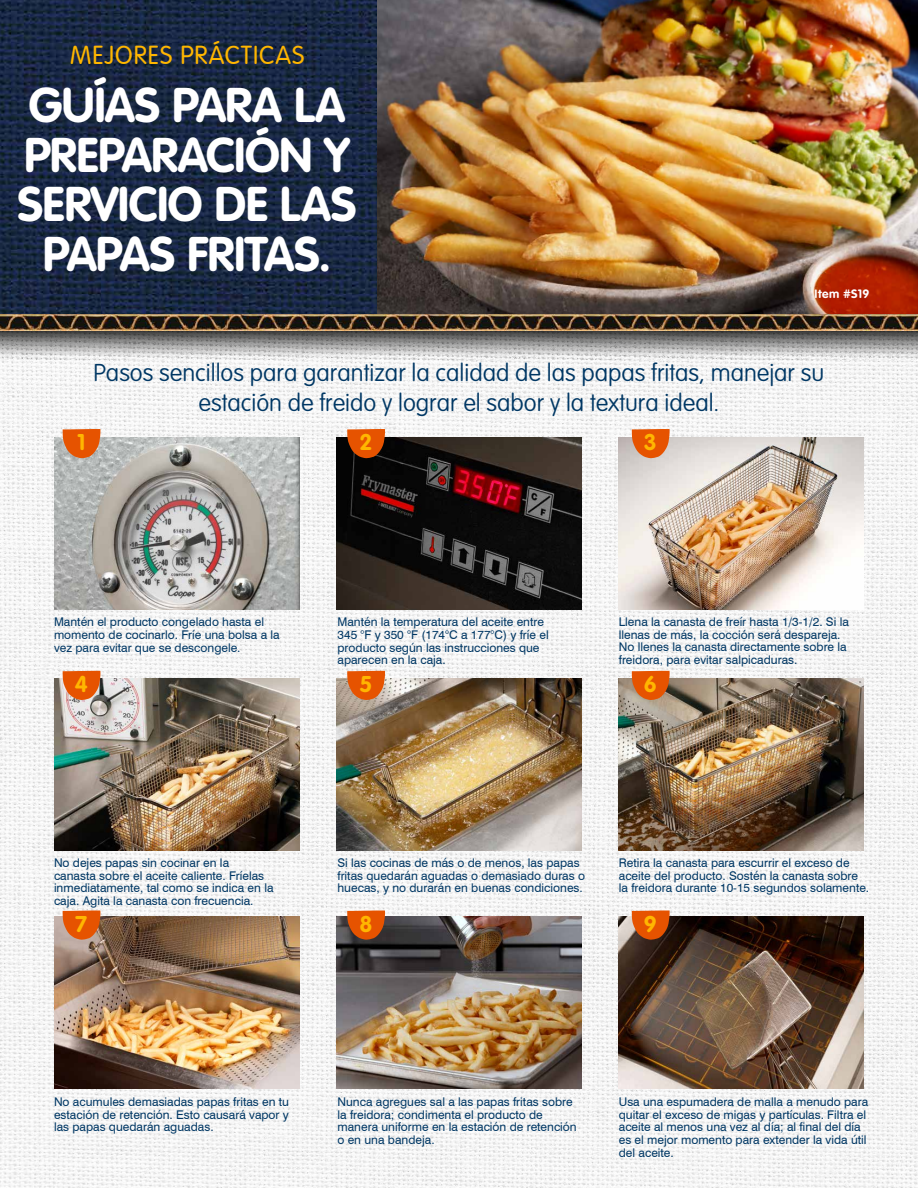
<style>
.page{position:relative;width:918px;height:1188px;background:#fff}
.page>*{position:absolute;margin:0;border:0;box-sizing:border-box;transform-origin:0 0}
.t1{font:700 48px/49.5px "VAG Rounded LT Pro";letter-spacing:-.015em;color:#fff;text-align:center}
.t2{font:300 25.5px "VAG Rounded LT Pro";letter-spacing:.04em;color:#ffb600}
.t3{font:100 24px/30px "VAG Rounded LT Pro";color:#003764;text-align:center}
.t4{font:700 22.5px "VAG Rounded LT Pro";color:#ffb600}
.t5{font:12px/12.8px "Swiss 721 BT";color:#003764}
.t6{font:700 12px "VAG Rounded LT Pro";letter-spacing:.05em;color:#fff}
</style>
<div class="page">
<img style="left:0;top:359px;width:918px;height:829px">
<svg style="left:0;top:0;width:377px;height:314px;background:#182742"></svg>
<img style="left:377px;top:0;width:541px;height:314px">
<img style="left:0;top:314px;width:918px;height:45px">
<img style="left:54px;top:438px;width:245px;height:171px">
<img style="left:336px;top:438px;width:246px;height:171px">
<img style="left:619px;top:438px;width:245px;height:171px">
<svg style="left:63px;top:429px;width:38px;height:29px"></svg>
<svg style="left:347px;top:429px;width:38px;height:29px"></svg>
<svg style="left:632px;top:429px;width:38px;height:29px"></svg>
<img style="left:54px;top:678px;width:245px;height:172px">
<img style="left:336px;top:678px;width:246px;height:172px">
<img style="left:619px;top:678px;width:245px;height:172px">
<svg style="left:63px;top:671px;width:38px;height:29px"></svg>
<svg style="left:347px;top:671px;width:38px;height:29px"></svg>
<svg style="left:632px;top:671px;width:38px;height:29px"></svg>
<img style="left:54px;top:917px;width:245px;height:172px">
<img style="left:336px;top:917px;width:246px;height:172px">
<img style="left:619px;top:917px;width:245px;height:172px">
<svg style="left:63px;top:910px;width:38px;height:30px"></svg>
<svg style="left:347px;top:910px;width:38px;height:30px"></svg>
<svg style="left:632px;top:910px;width:38px;height:30px"></svg>
<h2 class="t2" style="left:70px;top:40px;width:236px">MEJORES PRÁCTICAS</h2>
<h1 class="t1" style="left:18px;top:81px;width:340px">GUÍAS PARA LA<br>PREPARACIÓN Y<br>SERVICIO DE LAS<br>PAPAS FRITAS.</h1>
<p class="t6" style="left:815px;top:286px;width:56px">Item #S19</p>
<h3 class="t3" style="left:94px;top:358px;width:732px">Pasos sencillos para garantizar la calidad de las papas fritas, manejar su estación de freido y lograr el sabor y la textura ideal.</h3>
<h3 class="t4" style="left:77px;top:428px;width:10px">1</h3>
<h3 class="t4" style="left:359px;top:428px;width:14px">2</h3>
<h3 class="t4" style="left:644px;top:428px;width:14px">3</h3>
<p class="t5" style="left:54px;top:615px;width:227px">Mantén el producto congelado hasta el momento de cocinarlo. Fríe una bolsa a la vez para evitar que se descongele.</p>
<p class="t5" style="left:338px;top:615px;width:213px">Mantén la temperatura del aceite entre 345 °F y 350 °F (174°C a 177°C) y fríe el producto según las instrucciones que aparecen en la caja.</p>
<p class="t5" style="left:619px;top:615px;width:232px">Llena la canasta de freír hasta 1/3-1/2. Si la llenas de más, la cocción será despareja.<br>No llenes la canasta directamente sobre la freidora, para evitar salpicaduras.</p>
<h3 class="t4" style="left:75px;top:670px;width:14px">4</h3>
<h3 class="t4" style="left:359px;top:670px;width:14px">5</h3>
<h3 class="t4" style="left:644px;top:670px;width:14px">6</h3>
<p class="t5" style="left:54px;top:856px;width:221px">No dejes papas sin cocinar en la canasta sobre el aceite caliente. Fríelas inmediatamente, tal como se indica en la caja. Agita la canasta con frecuencia.</p>
<p class="t5" style="left:338px;top:856px;width:249px">Si las cocinas de más o de menos, las papas fritas quedarán aguadas o demasiado duras o huecas, y no durarán en buenas condiciones.</p>
<p class="t5" style="left:619px;top:856px;width:252px">Retira la canasta para escurrir el exceso de aceite del producto. Sostén la canasta sobre la freidora durante 10-15 segundos solamente.</p>
<h3 class="t4" style="left:75px;top:909px;width:14px">7</h3>
<h3 class="t4" style="left:359px;top:909px;width:14px">8</h3>
<h3 class="t4" style="left:644px;top:909px;width:14px">9</h3>
<p class="t5" style="left:54px;top:1095px;width:237px;text-align:justify">No acumules demasiadas papas fritas en tu estación de retención. Esto causará vapor y las papas quedarán aguadas.</p>
<p class="t5" style="left:338px;top:1095px;width:241px">Nunca agregues sal a las papas fritas sobre la freidora; condimenta el producto de manera uniforme en la estación de retención o en una bandeja.</p>
<p class="t5" style="left:619px;top:1095px;width:251px">Usa una espumadera de malla a menudo para quitar el exceso de migas y partículas. Filtra el aceite al menos una vez al día; al final del día es el mejor momento para extender la vida útil del aceite.</p>
</div>
